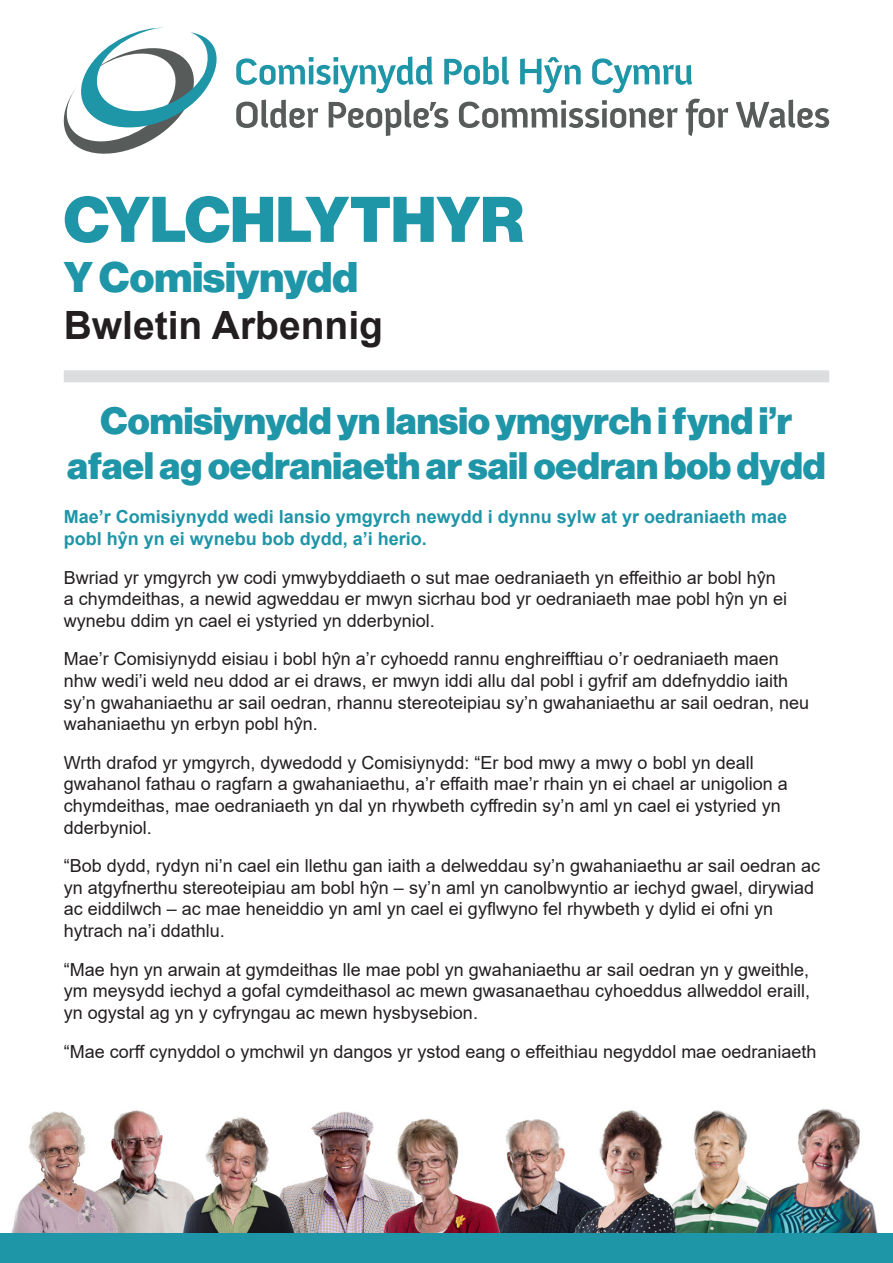
<style>
.page{position:relative;width:893px;height:1263px;background:#fff}
.page>*{position:absolute;margin:0;border:0;box-sizing:border-box;transform-origin:0 0}
.t1{font:63px "N Haas Grotesk DS Pro 95 Blk";color:#1f95a8}
.t2{font:42px "N Haas Grotesk DS Pro 95 Blk";color:#1f95a8}
.t3{font:700 39px "Arial";color:#231f20}
.t4{font:37.5px/45px "N Haas Grotesk DS Pro 95 Blk";color:#1f95a8;text-align:center}
.Body{font:18px/21.6px "Arial";color:#231f20}
.Body-2{font:700 18px/21.6px "Arial";color:#1f95a8}
</style>
<div class="page">
<img style="left:0;top:1108px;width:893px;height:126px">
<svg style="left:236px;top:100px;width:82px;height:28px"></svg>
<svg style="left:329px;top:100px;width:119px;height:36px"></svg>
<svg style="left:459px;top:100px;width:219px;height:28px"></svg>
<svg style="left:686px;top:99px;width:42px;height:37px"></svg>
<svg style="left:736px;top:100px;width:93px;height:28px"></svg>
<svg style="left:236px;top:56px;width:197px;height:37px"></svg>
<svg style="left:444px;top:56px;width:65px;height:29px"></svg>
<svg style="left:520px;top:57px;width:61px;height:36px"></svg>
<svg style="left:592px;top:58px;width:100px;height:35px"></svg>
<svg style="left:64px;top:28px;width:153px;height:126px"></svg>
<div style="left:64px;top:370px;width:765px;height:12px;background:#dcdddf"></div>
<div style="left:0;top:1234px;width:893px;height:29px;background:#1f95a8"></div>
<p class="t1" style="left:64px;top:183px;width:461px">CYLCHLYTHYR</p>
<p class="t2" style="left:64px;top:253px;width:296px">Y Comisiynydd</p>
<p class="t3" style="left:64px;top:298px;width:321px">Bwletin Arbennig</p>
<p class="t4" style="left:67px;top:398px;width:760px">Comisiynydd yn lansio ymgyrch i fynd i’r afael ag oedraniaeth ar sail oedran bob dydd</p>
<p class="Body-2" style="left:64px;top:506px;width:725px">Mae’r Comisiynydd wedi lansio ymgyrch newydd i dynnu sylw at yr oedraniaeth mae pobl hŷn yn ei wynebu bob dydd, a’i herio.</p>
<p class="Body" style="left:64px;top:566px;width:725px">Bwriad yr ymgyrch yw codi ymwybyddiaeth o sut mae oedraniaeth yn effeithio ar bobl hŷn a chymdeithas, a newid agweddau er mwyn sicrhau bod yr oedraniaeth mae pobl hŷn yn ei wynebu ddim yn cael ei ystyried yn dderbyniol.</p>
<p class="Body" style="left:64px;top:648px;width:747px">Mae’r Comisiynydd eisiau i bobl hŷn a’r cyhoedd rannu enghreifftiau o’r oedraniaeth maen nhw wedi’i weld neu ddod ar ei draws, er mwyn iddi allu dal pobl i gyfrif am ddefnyddio iaith sy’n gwahaniaethu ar sail oedran, rhannu stereoteipiau sy’n gwahaniaethu ar sail oedran, neu wahaniaethu yn erbyn pobl hŷn.</p>
<p class="Body" style="left:64px;top:752px;width:725px">Wrth drafod yr ymgyrch, dywedodd y Comisiynydd: “Er bod mwy a mwy o bobl yn deall gwahanol fathau o ragfarn a gwahaniaethu, a’r effaith mae’r rhain yn ei chael ar unigolion a chymdeithas, mae oedraniaeth yn dal yn rhywbeth cyffredin sy’n aml yn cael ei ystyried yn dderbyniol.</p>
<p class="Body" style="left:64px;top:855px;width:758px">“Bob dydd, rydyn ni’n cael ein llethu gan iaith a delweddau sy’n gwahaniaethu ar sail oedran ac yn atgyfnerthu stereoteipiau am bobl hŷn – sy’n aml yn canolbwyntio ar iechyd gwael, dirywiad ac eiddilwch – ac mae heneiddio yn aml yn cael ei gyflwyno fel rhywbeth y dylid ei ofni yn hytrach na’i ddathlu.</p>
<p class="Body" style="left:64px;top:958px;width:748px;text-align:justify">“Mae hyn yn arwain at gymdeithas lle mae pobl yn gwahaniaethu ar sail oedran yn y gweithle, ym meysydd iechyd a gofal cymdeithasol ac mewn gwasanaethau cyhoeddus allweddol eraill, yn ogystal ag yn y cyfryngau ac mewn hysbysebion.</p>
<p class="Body" style="left:64px;top:1040px;width:754px">“Mae corff cynyddol o ymchwil yn dangos yr ystod eang o effeithiau negyddol mae oedraniaeth</p>
</div>
